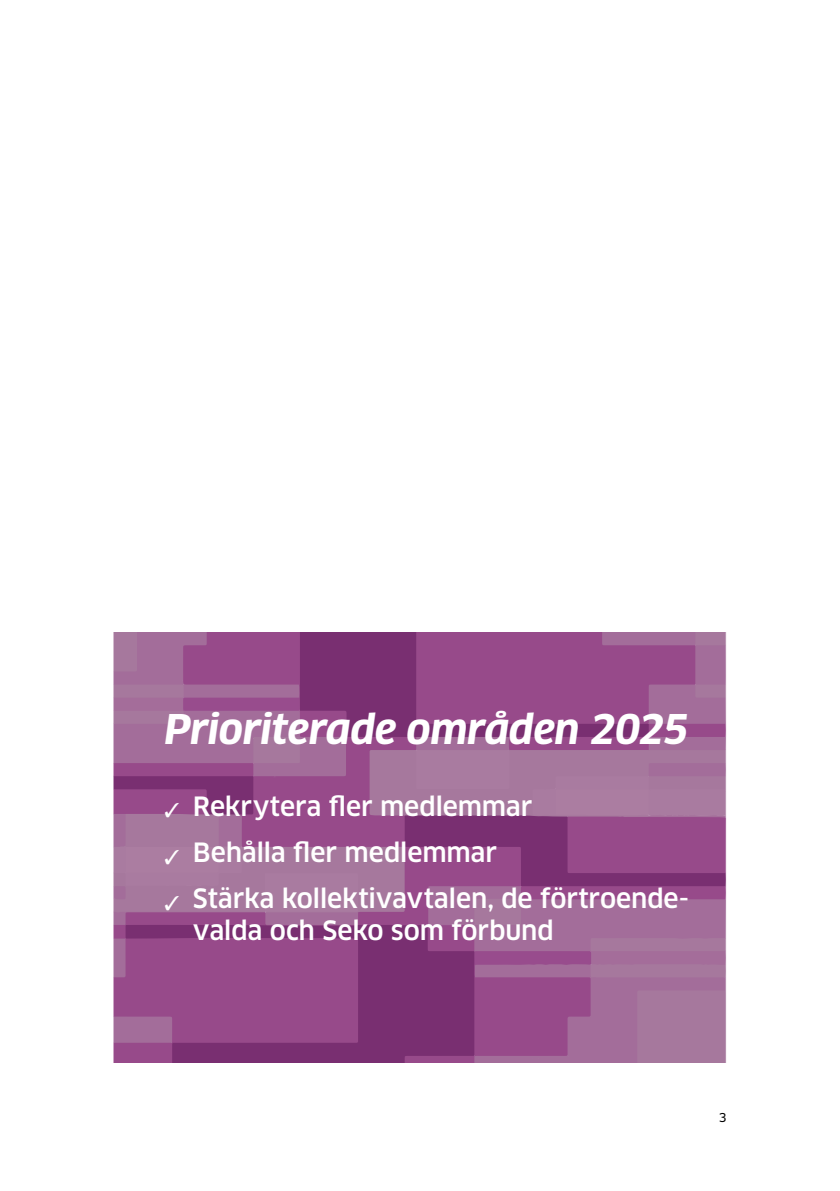
<style>
.page{position:relative;width:840px;height:1191px;background:#fff}
.page>*{position:absolute;margin:0;border:0;box-sizing:border-box;transform-origin:0 0}
.t1{font:italic 700 40px "Clan Pro";letter-spacing:-.015em;color:#fff}
.t2{font:500 26px/32px "Clan Pro";letter-spacing:-.01em;color:#fff}
.t3{font:12px "Clan Pro News";color:#000}
</style>
<div class="page">
<svg style="left:113px;top:632px;width:613px;height:431px;background:#97568d"></svg>
<h1 class="t1" style="left:164px;top:705px;width:525px">Prioriterade områden 2025</h1>
<p class="t2" style="left:164px;top:790px;width:369px">✓ Rekrytera fler medlemmar</p>
<p class="t2" style="left:164px;top:836px;width:334px">✓ Behålla fler medlemmar</p>
<p class="t2" style="left:193px;top:882px;width:497px;text-indent:-28px">✓ Stärka kollektivavtalen, de förtroende&shy;valda och Seko som förbund</p>
<p class="t3" style="left:718px;top:1110px;width:9px">3</p>
</div>
